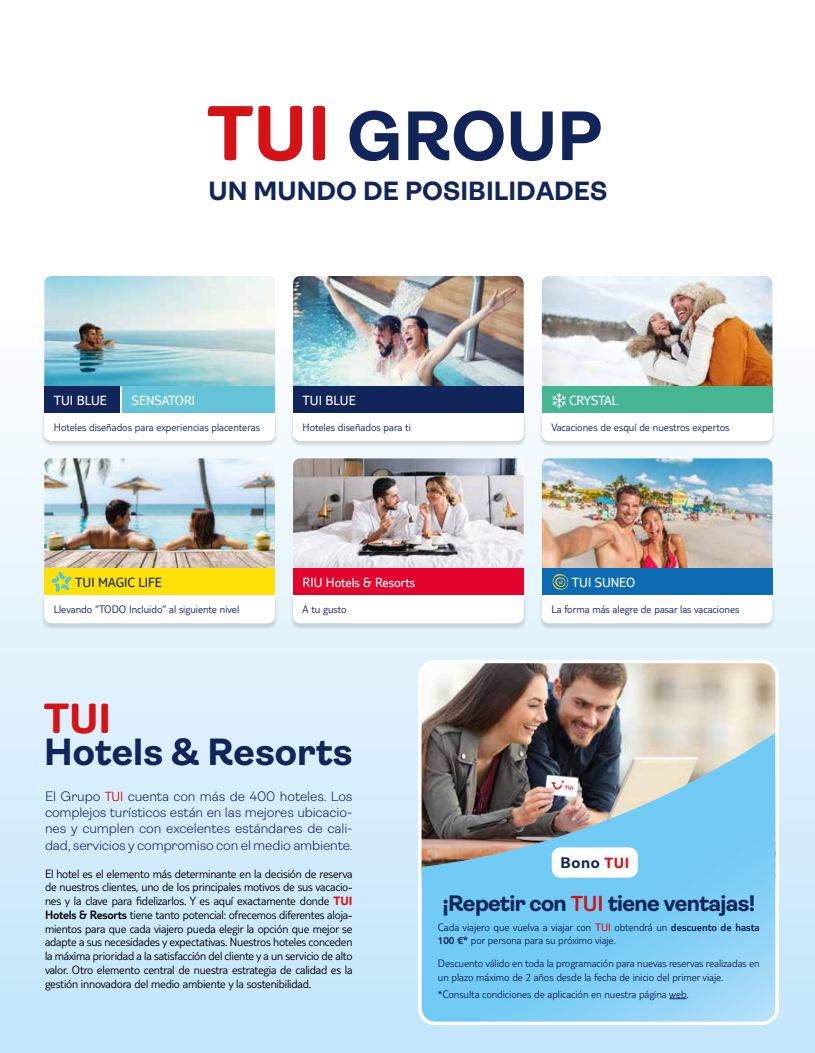
<style>
.page{position:relative;width:815px;height:1053px;background:#fff}
.page>*{position:absolute;margin:0;border:0;box-sizing:border-box;transform-origin:0 0}
.t1{font:700 69.88px "Ambit";color:#11255b}
.t2{font:700 43.75px "TUI Type";color:#d51317}
.t3{font:700 38px "Ambit";color:#11255b}
.t4{font:700 26.38px "Ambit";color:#11255b}
.t5{font:700 22.5px "Ambit";letter-spacing:-.03em;color:#11255b}
.t6{font:700 15.38px "Ambit";color:#11255b}
.t7{font:300 13.75px/16.2px "Ambit";letter-spacing:-.01em;color:#11255b;text-align:justify}
.t8{font:13.75px "TUI Type";color:#fff}
.t9{font:13.75px "TUI Type";color:#11255b}
.t10{font:300 12.5px/13.8px "TUI Type";letter-spacing:-.015em;color:#000;text-align:justify}
.t11{font:300 11.25px/13.5px "TUI Type";letter-spacing:-.005em;color:#11255b}
.s1{font-family:"TUI Type";font-size:80.5px;color:#d51317}
.s2{font-family:"TUI Type";color:#d51317}
.s3{font-weight:700;color:#d51317}
.s4{font-style:inherit}
.s5{font-family:"TUI Type";font-weight:300;color:#d51317}
.s6{font-weight:400;color:#d51317}
</style>
<div class="page">
<div style="left:0;top:217px;width:815px;height:835px;background:linear-gradient(to bottom,#fffffe,#c3e6fb)"></div>
<img style="left:420px;top:662px;width:357px;height:71px">
<img style="left:422px;top:733px;width:353px;height:288px">
<div style="left:418px;top:659px;width:361px;height:366px;border:3px solid #fff;border-radius:15px"></div>
<svg style="left:669px;top:998px;width:18px;height:1px"></svg>
<div style="left:552px;top:847px;width:86px;height:30px;background:#fff;border-radius:9px"></div>
<div style="left:40px;top:412px;width:239px;height:36px;background:#000;opacity:.16"></div>
<svg style="left:44px;top:413px;width:231px;height:28px"></svg>
<img style="left:44px;top:276px;width:231px;height:110px">
<div style="left:44px;top:386px;width:76px;height:27px;background:#11255b"></div>
<div style="left:122px;top:386px;width:153px;height:27px;background:#66c4d8"></div>
<div style="left:40px;top:595px;width:239px;height:35px;background:#000;opacity:.16"></div>
<div style="left:289px;top:412px;width:239px;height:36px;background:#000;opacity:.16"></div>
<svg style="left:293px;top:413px;width:231px;height:28px"></svg>
<img style="left:293px;top:276px;width:231px;height:110px">
<div style="left:293px;top:386px;width:231px;height:27px;background:#11255b"></div>
<div style="left:289px;top:595px;width:239px;height:35px;background:#000;opacity:.16"></div>
<svg style="left:293px;top:595px;width:231px;height:28px"></svg>
<img style="left:293px;top:458px;width:231px;height:110px">
<div style="left:293px;top:568px;width:231px;height:27px;background:#e4032c"></div>
<div style="left:538px;top:412px;width:238px;height:36px;background:#000;opacity:.16"></div>
<img style="left:542px;top:276px;width:230px;height:110px">
<div style="left:542px;top:386px;width:230px;height:27px;background:#46b592"></div>
<div style="left:538px;top:595px;width:238px;height:35px;background:#000;opacity:.16"></div>
<svg style="left:542px;top:595px;width:230px;height:28px"></svg>
<div style="left:542px;top:568px;width:230px;height:27px;background:#0d6bb4"></div>
<svg style="left:542px;top:393px;width:230px;height:48px"></svg>
<img style="left:542px;top:458px;width:230px;height:131px">
<img style="left:44px;top:458px;width:231px;height:165px">
<h1 class="t1" style="left:208px;top:97px;width:396px"><span class="s1">TUI</span> GROUP</h1>
<h3 class="t4" style="left:209px;top:176px;width:400px">UN MUNDO DE POSIBILIDADES</h3>
<p class="t8" style="left:54px;top:392px;width:54px">TUI BLUE</p>
<p class="t8" style="left:132px;top:392px;width:65px">SENSATORI</p>
<p class="t8" style="left:303px;top:392px;width:54px">TUI BLUE</p>
<p class="t8" style="left:569px;top:392px;width:51px">CRYSTAL</p>
<p class="t11" style="left:54px;top:420px;width:208px">Hoteles diseñados para experiencias placenteras</p>
<p class="t11" style="left:303px;top:420px;width:110px">Hoteles diseñados para ti</p>
<p class="t11" style="left:551px;top:420px;width:180px">Vacaciones de esquí de nuestros expertos</p>
<p class="t9" style="left:75px;top:574px;width:88px">TUI MAGIC LIFE</p>
<p class="t11" style="left:54px;top:602px;width:187px">Llevando “TODO Incluido” al siguiente nivel</p>
<p class="t8" style="left:303px;top:574px;width:114px">RIU Hotels &amp; Resorts</p>
<p class="t11" style="left:303px;top:602px;width:46px">A tu gusto</p>
<p class="t8" style="left:572px;top:574px;width:65px">TUI SUNEO</p>
<p class="t11" style="left:551px;top:602px;width:190px">La forma más alegre de pasar las vacaciones</p>
<h2 class="t2" style="left:44px;top:691px;width:69px">TUI</h2>
<h3 class="t3" style="left:44px;top:731px;width:310px">Hotels &amp; Resorts</h3>
<p class="t7" style="left:45px;top:788px;width:309px">El Grupo <span class="s2">TUI</span> cuenta con más de 400 hoteles. Los complejos turísticos están en las mejores ubicacio&shy;nes y cumplen con excelentes estándares de cali&shy;dad, servicios y compromiso con el medio ambiente.</p>
<p class="t10" style="left:45px;top:866px;width:309px">El hotel es el elemento más determinante en la decisión de reserva de nuestros clientes, uno de los principales motivos de sus vacacio&shy;nes y la clave para fidelizarlos. Y es aquí exactamente donde <span class="s3">TUI </span><span class="s4">Hotels &amp; Resorts</span> tiene tanto potencial: ofrecemos diferentes aloja&shy;mientos para que cada viajero pueda elegir la opción que mejor se adapte a sus necesidades y expectativas. Nuestros hoteles conceden la máxima prioridad a la satisfacción del cliente y a un servicio de alto valor. Otro elemento central de nuestra estrategia de calidad es la gestión innovadora del medio ambiente y la sostenibilidad.</p>
<p class="t6" style="left:560px;top:853px;width:70px">Bono <span class="s2">TUI</span></p>
<h3 class="t5" style="left:442px;top:890px;width:314px">¡Repetir con <span class="s5">TUI</span> tiene ventajas!</h3>
<p class="t11" style="left:438px;top:920px;width:323px">Cada viajero que vuelva a viajar con <span class="s6">TUI</span> obtendrá un <span class="s4">descuento de hasta<br>100 €*</span> por persona para su próximo viaje.</p>
<p class="t11" style="left:438px;top:956px;width:323px">Descuento válido en toda la programación para nuevas reservas realizadas en un plazo máximo de 2 años desde la fecha de inicio del primer viaje.</p>
<p class="t11" style="left:438px;top:986px;width:252px">*Consulta condiciones de aplicación en nuestra página web.</p>
</div>
